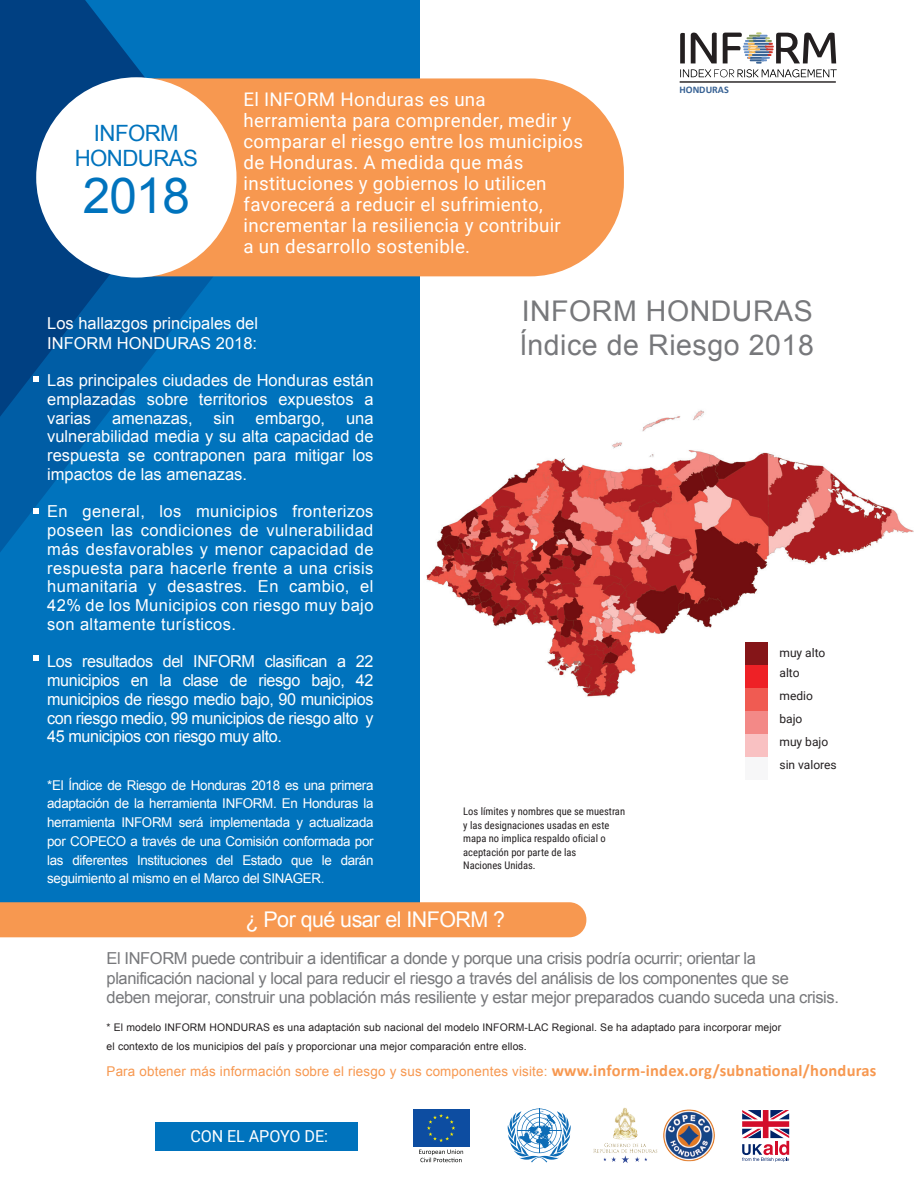
<style>
.page{position:relative;width:918px;height:1188px;background:#fff}
.page>*{position:absolute;margin:0;border:0;box-sizing:border-box;transform-origin:0 0}
.t1{font:49.5px "Arial";color:#0073bd}
.t2{font:28.5px/34.2px "Arial";letter-spacing:.02em;color:#77787b}
.t3{font:22.5px/24.3px "Arial";letter-spacing:-.025em;color:#0073bd;text-align:center}
.t4{font:21.75px "Arial";letter-spacing:-.025em;color:#fff}
.t5{font:18.75px/21px "Roboto";letter-spacing:.015em;color:#fff}
.t6{font:16.5px/18.8px "Arial";color:#fff;text-align:justify}
.t7{font:16.5px/19.6px "Arial";letter-spacing:-.025em;color:#77787b}
.t8{font:16.5px "Roboto";letter-spacing:-.005em;color:#fff}
.t9{font:13.5px/18.8px "Arial";letter-spacing:-.025em;color:#fff;text-align:justify}
.t10{font:13.5px "Arial";letter-spacing:.015em;color:#f79850}
.t11{font:12px/23px "Roboto";color:#231f20}
.t12{font:10.5px/18.8px "Arial";letter-spacing:.015em;color:#231f20}
.t13{font:10.5px/13.5px "Roboto Condensed";color:#231f20}
.t14{font:700 10.05px "Calibri";color:#386294}
.s1{font-family:"Calibri";font-weight:700;font-size:16.5px}
</style>
<div class="page">
<div style="left:0;top:0;width:420px;height:924px;background:#0073bd"></div>
<img style="left:426px;top:417px;width:488px;height:280px">
<svg style="left:680px;top:32px;width:157px;height:45px"></svg>
<hr style="left:680px;top:81px;width:156px;height:2px;background:#231f20">
<svg style="left:0;top:0;width:297px;height:552px"></svg>
<div style="left:154px;top:78px;width:470px;height:198px;background:#f79850"></div>
<div style="left:36px;top:77px;width:201px;height:201px;background:#fff;border-radius:50%"></div>
<div style="left:0;top:902px;width:586px;height:35px;background:#f79850"></div>
<div style="left:155px;top:1123px;width:202px;height:28px;background:#0073bd"></div>
<svg style="left:34px;top:376px;width:5px;height:5px"></svg>
<svg style="left:34px;top:509px;width:5px;height:5px"></svg>
<svg style="left:34px;top:655px;width:5px;height:5px"></svg>
<svg style="left:508px;top:1109px;width:63px;height:53px"></svg>
<svg style="left:469px;top:1109px;width:1px;height:38px"></svg>
<div style="left:413px;top:1109px;width:56px;height:38px;background:#0d4da1"></div>
<svg style="left:427px;top:1114px;width:28px;height:28px"></svg>
<svg style="left:419px;top:1150px;width:44px;height:12px"></svg>
<svg style="left:742px;top:1110px;width:47px;height:52px"></svg>
<img style="left:593px;top:1107px;width:122px;height:56px">
<div style="left:745px;top:642px;width:23px;height:23px;background:#851518"></div>
<div style="left:745px;top:665px;width:23px;height:23px;background:#ee2126"></div>
<div style="left:745px;top:688px;width:23px;height:23px;background:#f05b52"></div>
<div style="left:745px;top:711px;width:23px;height:23px;background:#f38987"></div>
<div style="left:745px;top:734px;width:23px;height:23px;background:#f9c1c2"></div>
<div style="left:745px;top:757px;width:23px;height:23px;background:#f7f7f8"></div>
<h3 class="t3" style="left:75px;top:122px;width:125px">INFORM<br>HONDURAS</h3>
<h1 class="t1" style="left:83px;top:164px;width:109px">2018</h1>
<p class="t5" style="left:244px;top:88px;width:341px">El INFORM Honduras es una herramienta para comprender, medir y comparar el riesgo entre los municipios de Honduras. A medida que más instituciones y gobiernos lo utilicen favorecerá a reducir el sufrimiento, incrementar la resiliencia y contribuir<br>a un desarrollo sostenible.</p>
<p class="t14" style="left:680px;top:83px;width:51px">HONDURAS</p>
<p class="t6" style="left:47px;top:313px;width:212px;line-height:19.8px">Los hallazgos principales del<br>INFORM HONDURAS 2018:</p>
<p class="t6" style="left:47px;top:371px;width:328px">Las principales ciudades de Honduras están emplazadas sobre territorios expuestos a varias</p>
<p class="t6" style="left:112px;top:409px;width:82px">amenazas,</p>
<p class="t6" style="left:214px;top:409px;width:23px">sin</p>
<p class="t6" style="left:256px;top:409px;width:71px">embargo,</p>
<p class="t6" style="left:47px;top:409px;width:328px;text-indent:299px">una vulnerabilidad media y su alta capacidad de respuesta se contraponen para mitigar los impactos de las amenazas.</p>
<p class="t6" style="left:47px;top:502px;width:328px">En general, los municipios fronterizos poseen las condiciones de vulnerabilidad más desfavorables y menor capacidad de respuesta para hacerle frente a una crisis humanitaria y desastres. En cambio, el 42% de los Municipios con riesgo muy bajo son altamente turísticos.</p>
<p class="t6" style="left:47px;top:652px;width:328px">Los resultados del INFORM clasifican a 22 municipios en la clase de riesgo bajo, 42 municipios de riesgo medio bajo, 90 municipios con riesgo medio, 99 municipios de riesgo alto y 45 municipios con riesgo muy alto.</p>
<p class="t9" style="left:47px;top:776px;width:328px">*El Índice de Riesgo de Honduras 2018 es una primera adaptación de la herramienta INFORM. En Honduras la herramienta INFORM será implementada y actualizada por COPECO a través de una Comisión conformada por las diferentes Instituciones del Estado que le darán seguimiento al mismo en el Marco del SINAGER.</p>
<h2 class="t2" style="left:521px;top:294px;width:295px">INFORM HONDURAS ĺndice de Riesgo 2018</h2>
<p class="t13" style="left:463px;top:804px;width:163px">Los límites y nombres que se muestran y las designaciones usadas en este mapa no implica respaldo oficial o aceptación por parte de las<br>Naciones Unidas.</p>
<p class="t11" style="left:780px;top:643px;width:47px;line-height:19.6px">muy alto alto</p>
<p class="t11" style="left:780px;top:684px;width:59px">medio bajo<br>muy bajo sin valores</p>
<h3 class="t4" style="left:245px;top:905px;width:261px">¿ Por qué usar el INFORM ?</h3>
<p class="t7" style="left:107px;top:949px;width:734px">El INFORM puede contribuir a identificar a donde y porque una crisis podría ocurrir; orientar la planificación nacional y local para reducir el riesgo a través del análisis de los componentes que se<br>deben mejorar, construir una población más resiliente y estar mejor preparados cuando suceda una crisis.</p>
<p class="t12" style="left:107px;top:1018px;width:676px">* El modelo INFORM HONDURAS es una adaptación sub nacional del modelo INFORM-LAC Regional. Se ha adaptado para incorporar mejor el contexto de los municipios del país y proporcionar una mejor comparación entre ellos.</p>
<p class="t10" style="left:107px;top:1062px;width:771px">Para obtener más información sobre el riesgo y sus componentes visite: <span class="s1">www.inform-index.org/subnational/honduras</span></p>
<p class="t8" style="left:190px;top:1124px;width:139px">CON EL APOYO DE:</p>
</div>
